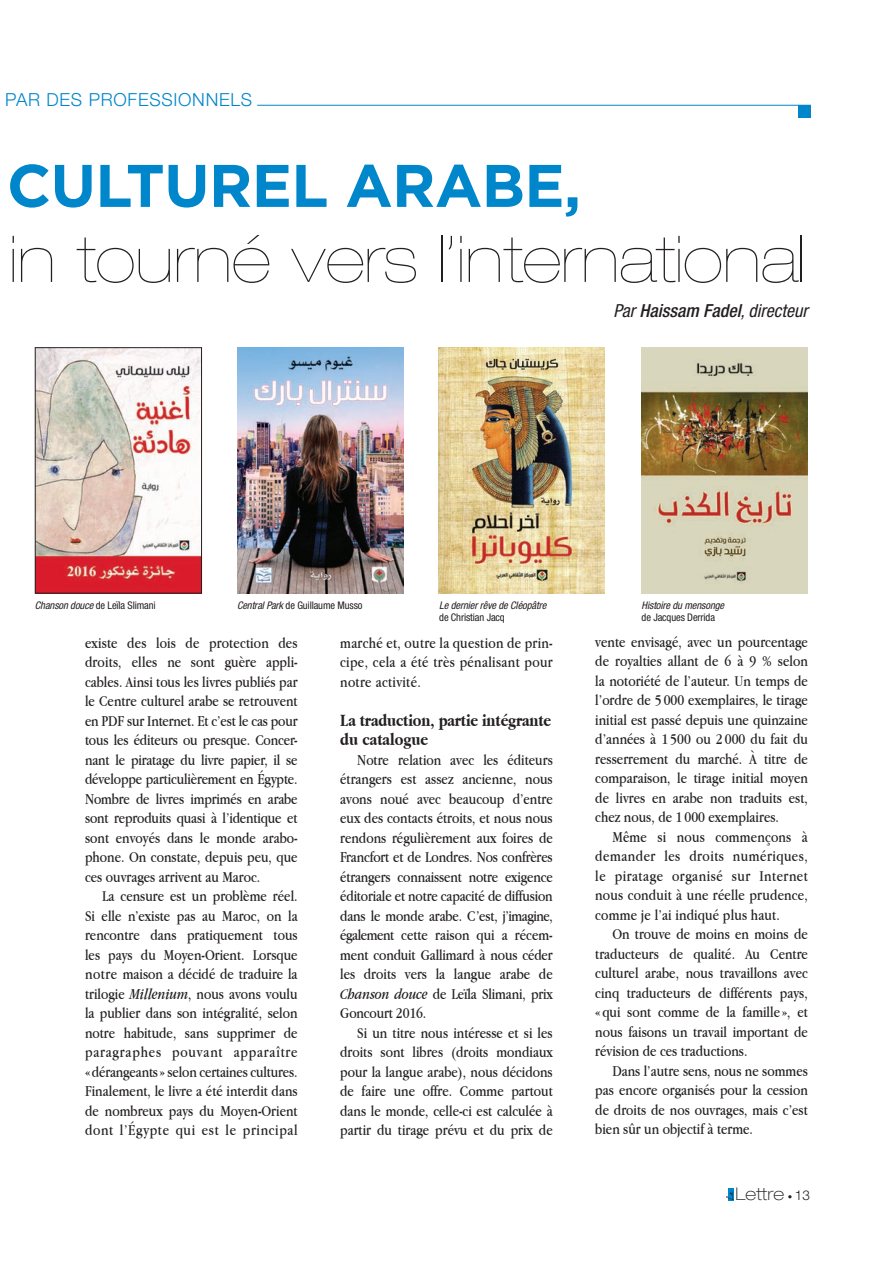
<style>
.page{position:relative;width:893px;height:1263px;background:#fff}
.page>*{position:absolute;margin:0;border:0;box-sizing:border-box;transform-origin:0 0}
.t1{font:200 expanded 64.5px "Helvetica Neue LT Std";color:#231f20}
.t2{font:700 60px "Gotham HTF";letter-spacing:-.01em;color:#0086cb}
.t3{font:700 18px/19.5px "Apple Garamond";letter-spacing:-.01em;color:#231f20}
.t4{font:italic condensed 18px "Helvetica Neue LT Std";color:#231f20}
.t5{font:300 18px "Helvetica Neue LT Std";letter-spacing:.04em;color:#0086cb}
.t6{font:100 expanded 17.55px "Helvetica Neue LT Std";color:#231f20}
.t7{font:15.75px/19.5px "Apple Garamond";color:#231f20;text-align:justify}
.t8{font:condensed 10.5px "Helvetica Neue LT Std";letter-spacing:-.01em;color:#231f20}
.t9{font:italic condensed 10.5px "Helvetica Neue LT Std";letter-spacing:-.01em;color:#231f20}
.s1{font-weight:500}
.s2{font-style:italic}
.s3{font-weight:200;font-stretch:normal;font-size:9px}
.s4{font-weight:300;font-stretch:normal;font-size:13.5px}
</style>
<div class="page">
<div style="left:729px;top:1188px;width:5px;height:12px;background:#0086cb"></div>
<svg style="left:726px;top:1191px;width:8px;height:9px"></svg>
<hr style="left:257px;top:105px;width:554px;height:1px;background:#0086cb">
<div style="left:798px;top:105px;width:13px;height:13px;background:#0086cb"></div>
<img style="left:237px;top:347px;width:166px;height:246px">
<img style="left:37px;top:349px;width:163px;height:242px">
<div style="left:35px;top:347px;width:167px;height:246px;border:1px solid #231f20"></div>
<img style="left:642px;top:347px;width:166px;height:246px">
<img style="left:439px;top:347px;width:166px;height:246px">
<p class="t5" style="left:5px;top:88px;width:248px">PAR DES PROFESSIONNELS</p>
<h2 class="t2" style="left:7px;top:151px;width:576px">CULTUREL ARABE,</h2>
<h1 class="t1" style="left:9px;top:221px;width:798px">in tourné vers l’international</h1>
<p class="t4" style="left:613px;top:300px;width:196px">Par <span class="s1">Haissam Fadel</span>, directeur</p>
<p class="t8" style="left:35px;top:599px;width:122px"><span class="s2">Chanson douce</span> de Leïla Slimani</p>
<p class="t8" style="left:237px;top:599px;width:127px"><span class="s2">Central Park</span> de Guillaume Musso</p>
<p class="t9" style="left:439px;top:599px;width:109px">Le dernier rêve de Cléopâtre</p>
<p class="t8" style="left:439px;top:611px;width:67px">de Christian Jacq</p>
<p class="t7" style="left:85px;top:633px;width:214px">existe des lois de protection des droits, elles ne sont guère appli&shy;cables. Ainsi tous les livres publiés par le Centre culturel arabe se retrouvent en PDF sur Internet. Et c’est le cas pour tous les éditeurs ou presque. Concer&shy;nant le piratage du livre papier, il se développe particulièrement en Égypte.<br>Nombre de livres imprimés en arabe sont reproduits quasi à l’identique et sont envoyés dans le monde arabo&shy;phone. On constate, depuis peu, que ces ouvrages arrivent au Maroc.</p>
<p class="t7" style="left:85px;top:886px;width:214px;text-indent:17px">La censure est un problème réel.<br>Si elle n’existe pas au Maroc, on la rencontre dans pratiquement tous les pays du Moyen-Orient. Lorsque notre maison a décidé de traduire la trilogie <span class="s2">Millenium</span>, nous avons voulu la publier dans son intégralité, selon notre habitude, sans supprimer de paragraphes pouvant apparaître « dérangeants» selon certaines cultures.<br>Finalement, le livre a été interdit dans de nombreux pays du Moyen-Orient dont l’Égypte qui est le principal</p>
<p class="t7" style="left:340px;top:633px;width:214px">marché et, outre la question de prin&shy;cipe, cela a été très pénalisant pour notre activité.</p>
<p class="t3" style="left:340px;top:710px;width:213px">La traduction, partie intégrante du catalogue</p>
<p class="t7" style="left:340px;top:750px;width:214px;text-indent:17px">Notre relation avec les éditeurs étrangers est assez ancienne, nous avons noué avec beaucoup d’entre eux des contacts étroits, et nous nous rendons régulièrement aux foires de Francfort et de Londres. Nos confrères étrangers connaissent notre exigence éditoriale et notre capacité de diffusion dans le monde arabe. C’est, j’imagine, également cette raison qui a récem&shy;ment conduit Gallimard à nous céder les droits vers la langue arabe de <span class="s2">Chanson douce</span> de Leïla Slimani, prix Goncourt 2016.</p>
<p class="t7" style="left:340px;top:1023px;width:214px;text-indent:17px">Si un titre nous intéresse et si les droits sont libres (droits mondiaux pour la langue arabe), nous décidons de faire une offre. Comme partout dans le monde, celle-ci est calculée à partir du tirage prévu et du prix de</p>
<p class="t9" style="left:642px;top:599px;width:84px">Histoire du mensonge</p>
<p class="t8" style="left:642px;top:611px;width:75px">de Jacques Derrida</p>
<p class="t7" style="left:595px;top:631px;width:214px">vente envisagé, avec un pourcentage de royalties allant de 6 à 9 % selon la notoriété de l’auteur. Un temps de l’ordre de 5 000 exemplaires, le tirage initial est passé depuis une quinzaine d’années à 1 500 ou 2 000 du fait du resserrement du marché. À titre de comparaison, le tirage initial moyen de livres en arabe non traduits est, chez nous, de 1 000 exemplaires.</p>
<p class="t7" style="left:595px;top:826px;width:214px;text-indent:17px">Même si nous commençons à demander les droits numériques, le piratage organisé sur Internet nous conduit à une réelle prudence, comme je l’ai indiqué plus haut.</p>
<p class="t7" style="left:595px;top:924px;width:214px;text-indent:17px">On trouve de moins en moins de traducteurs de qualité. Au Centre culturel arabe, nous travaillons avec cinq traducteurs de différents pays, « qui sont comme de la famille », et nous faisons un travail important de révision de ces traductions.</p>
<p class="t7" style="left:595px;top:1060px;width:214px;text-indent:17px">Dans l’autre sens, nous ne sommes pas encore organisés pour la cession de droits de nos ouvrages, mais c’est bien sûr un objectif à terme.</p>
<p class="t6" style="left:736px;top:1183px;width:76px">Lettre <span class="s3">•</span> <span class="s4">13</span></p>
</div>
